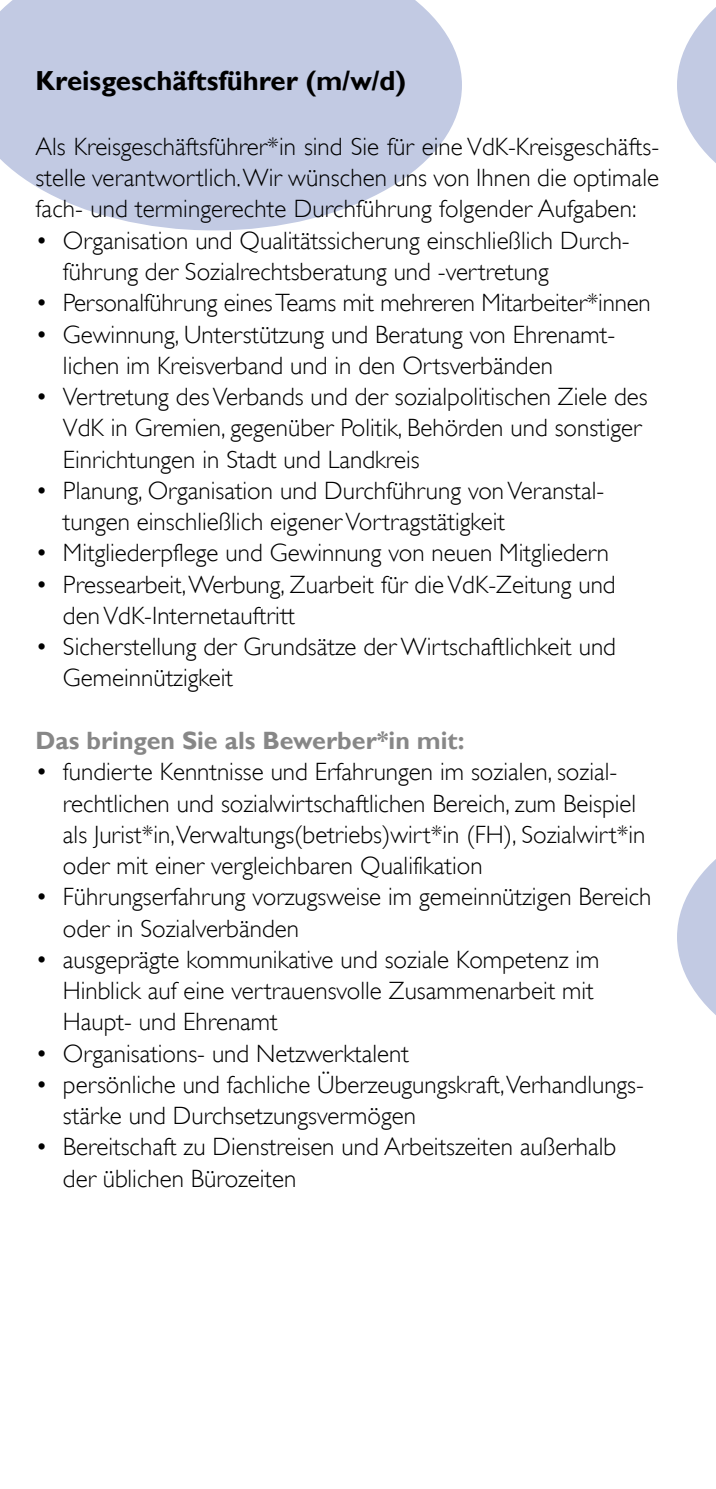
<style>
.page{position:relative;width:716px;height:1489px;background:#fff}
.page>*{position:absolute;margin:0;border:0;box-sizing:border-box;transform-origin:0 0}
.t1{font:700 27.5px "Gill Alt One";color:#000}
.t2{font:300 25px/31.2px "Gill Alt One";color:#000}
.t3{font:700 25px "Gill Alt One";color:#878787}
</style>
<div class="page">
<svg style="left:677px;top:7px;width:39px;height:156px"></svg>
<svg style="left:677px;top:859px;width:39px;height:156px"></svg>
<svg style="left:0;top:0;width:462px;height:230px;background:#c9d0e6"></svg>
<p class="t1" style="left:35px;top:65px;width:372px">Kreisgeschäftsführer (m/w/d)</p>
<p class="t2" style="left:35px;top:131px;width:625px;text-align:justify">Als Kreisgeschäftsführer*in sind Sie für eine VdK-Kreisgeschäfts&shy;stelle verantwortlich. Wir wünschen uns von Ihnen die optimale fach- und termingerechte Durchführung folgender Aufgaben:</p>
<p class="t2" style="left:63px;top:225px;width:568px;text-indent:-28px">• Organisation und Qualitätssicherung einschließlich Durch&shy;führung der Sozialrechtsberatung und -vertretung</p>
<p class="t2" style="left:35px;top:287px;width:617px">• Personalführung eines Teams mit mehreren Mitarbeiter*innen</p>
<p class="t2" style="left:63px;top:318px;width:554px;text-indent:-28px">• Gewinnung, Unterstützung und Beratung von Ehrenamt&shy;lichen im Kreisverband und in den Ortsverbänden</p>
<p class="t2" style="left:63px;top:381px;width:586px;text-indent:-28px">• Vertretung des Verbands und der sozialpolitischen Ziele des<br>VdK in Gremien, gegenüber Politik, Behörden und sonstiger<br>Einrichtungen in Stadt und Landkreis</p>
<p class="t2" style="left:63px;top:475px;width:543px;text-indent:-28px">• Planung, Organisation und Durchführung von Veranstal&shy;tungen einschließlich eigener Vortragstätigkeit</p>
<p class="t2" style="left:35px;top:537px;width:575px">• Mitgliederpflege und Gewinnung von neuen Mitgliedern</p>
<p class="t2" style="left:63px;top:568px;width:554px;text-indent:-28px">• Pressearbeit, Werbung, Zuarbeit für die VdK-Zeitung und den VdK-Internetauftritt</p>
<p class="t2" style="left:63px;top:631px;width:554px;text-indent:-28px">• Sicherstellung der Grundsätze der Wirtschaftlichkeit und<br>Gemeinnützigkeit</p>
<p class="t3" style="left:35px;top:726px;width:430px">Das bringen Sie als Bewerber*in mit:</p>
<p class="t2" style="left:63px;top:756px;width:584px;text-indent:-28px">• fundierte Kenntnisse und Erfahrungen im sozialen, sozial&shy;rechtlichen und sozialwirtschaftlichen Bereich, zum Beispiel als Jurist*in,Verwaltungs(betriebs)wirt*in (FH), Sozialwirt*in oder mit einer vergleichbaren Qualifikation</p>
<p class="t2" style="left:63px;top:881px;width:590px;text-indent:-28px">• Führungserfahrung vorzugsweise im gemeinnützigen Bereich oder in Sozialverbänden</p>
<p class="t2" style="left:63px;top:943px;width:538px;text-indent:-28px">• ausgeprägte kommunikative und soziale Kompetenz im<br>Hinblick auf eine vertrauensvolle Zusammenarbeit mit<br>Haupt- und Ehrenamt</p>
<p class="t2" style="left:35px;top:1037px;width:375px">• Organisations- und Netzwerktalent</p>
<p class="t2" style="left:63px;top:1068px;width:582px;text-indent:-28px">• persönliche und fachliche Überzeugungskraft,Verhandlungs&shy;stärke und Durchsetzungsvermögen</p>
<p class="t2" style="left:63px;top:1131px;width:554px;text-indent:-28px">• Bereitschaft zu Dienstreisen und Arbeitszeiten außerhalb der üblichen Bürozeiten</p>
</div>
